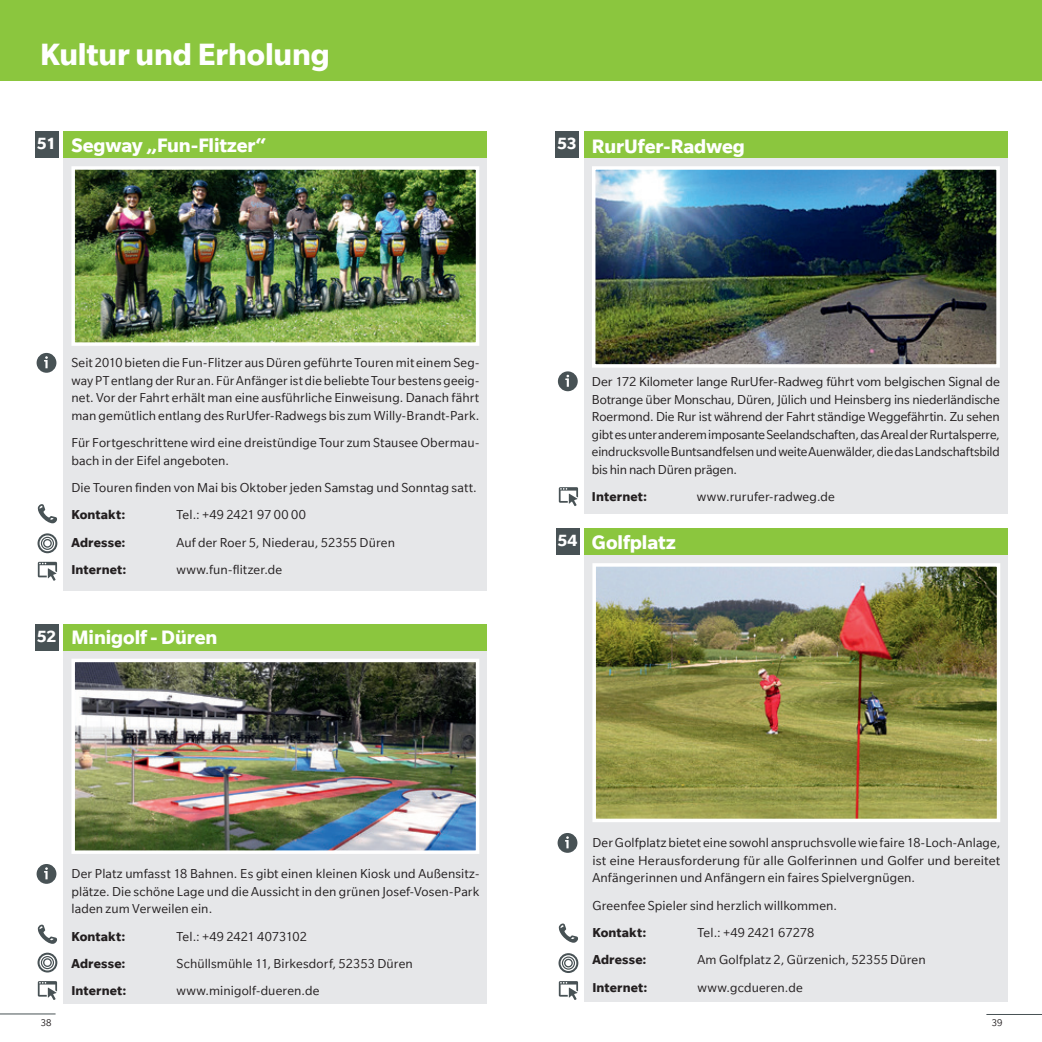
<style>
.page{position:relative;width:1042px;height:1042px;background:#fff}
.page>*{position:absolute;margin:0;border:0;box-sizing:border-box;transform-origin:0 0}
.t1{font:700 33.25px "Slate";letter-spacing:-.005em;color:#fff}
.t2{font:700 21px "Slate";letter-spacing:-.005em;color:#fff}
.t3{font:700 17.5px "Slate";letter-spacing:-.01em;color:#fff}
.t4{font:14px/17.5px "Slate";letter-spacing:.01em;color:#231f20;text-align:justify}
.t5{font:700 14px "Slate";letter-spacing:.01em;color:#231f20}
.t6{font:10.5px "Slate";color:#231f20}
</style>
<div class="page">
<hr style="left:0;top:1013px;width:56px;height:1px;background:#485255">
<hr style="left:986px;top:1014px;width:56px;height:1px;background:#485255">
<div style="left:0;top:0;width:1042px;height:80px;background:#8bc63e"></div>
<div style="left:64px;top:131px;width:423px;height:460px;background:#e6e7e9"></div>
<div style="left:585px;top:528px;width:423px;height:474px;background:#e6e7e9"></div>
<div style="left:64px;top:624px;width:423px;height:379px;background:#e6e7e9"></div>
<div style="left:64px;top:131px;width:423px;height:27px;background:#8bc63e"></div>
<div style="left:585px;top:528px;width:423px;height:27px;background:#8bc63e"></div>
<div style="left:64px;top:624px;width:423px;height:27px;background:#8bc63e"></div>
<div style="left:35px;top:131px;width:23px;height:27px;background:#485255"></div>
<div style="left:556px;top:528px;width:23px;height:27px;background:#485255"></div>
<div style="left:35px;top:624px;width:23px;height:27px;background:#485255"></div>
<div style="left:584px;top:131px;width:423px;height:382px;background:#e6e7e9"></div>
<div style="left:584px;top:131px;width:423px;height:27px;background:#8bc63e"></div>
<div style="left:555px;top:131px;width:24px;height:27px;background:#485255"></div>
<img style="left:597px;top:171px;width:398px;height:192px">
<div style="left:592px;top:166px;width:408px;height:202px;border:4px solid #fff"></div>
<div style="left:558px;top:371px;width:20px;height:20px;background:#485255;border-radius:50%"></div>
<svg style="left:565px;top:375px;width:4px;height:12px"></svg>
<img style="left:76px;top:171px;width:398px;height:170px">
<div style="left:71px;top:166px;width:408px;height:180px;border:4px solid #fff"></div>
<img style="left:597px;top:568px;width:398px;height:249px">
<div style="left:592px;top:563px;width:408px;height:259px;border:4px solid #fff"></div>
<img style="left:76px;top:664px;width:398px;height:185px">
<div style="left:71px;top:659px;width:408px;height:195px;border:4px solid #fff"></div>
<svg style="left:37px;top:504px;width:20px;height:19px"></svg>
<svg style="left:37px;top:924px;width:20px;height:20px"></svg>
<svg style="left:558px;top:923px;width:20px;height:19px"></svg>
<div style="left:37px;top:353px;width:19px;height:20px;background:#485255;border-radius:50%"></div>
<svg style="left:44px;top:356px;width:4px;height:12px"></svg>
<div style="left:557px;top:833px;width:20px;height:20px;background:#485255;border-radius:50%"></div>
<svg style="left:565px;top:836px;width:4px;height:12px"></svg>
<div style="left:37px;top:864px;width:19px;height:20px;background:#485255;border-radius:50%"></div>
<svg style="left:44px;top:867px;width:4px;height:12px"></svg>
<svg style="left:38px;top:562px;width:19px;height:19px"></svg>
<svg style="left:559px;top:981px;width:19px;height:19px"></svg>
<svg style="left:559px;top:487px;width:19px;height:19px"></svg>
<svg style="left:38px;top:981px;width:19px;height:19px"></svg>
<svg style="left:38px;top:533px;width:19px;height:20px"></svg>
<div style="left:40px;top:535px;width:15px;height:16px;border:1px solid #fff;border-radius:50%"></div>
<svg style="left:44px;top:540px;width:6px;height:6px"></svg>
<div style="left:42px;top:538px;width:11px;height:10px;border:1px solid #fff;border-radius:50%"></div>
<svg style="left:558px;top:953px;width:20px;height:20px"></svg>
<div style="left:560px;top:955px;width:16px;height:16px;border:1px solid #fff;border-radius:50%"></div>
<svg style="left:565px;top:960px;width:6px;height:6px"></svg>
<div style="left:563px;top:958px;width:11px;height:10px;border:1px solid #fff;border-radius:50%"></div>
<svg style="left:38px;top:952px;width:19px;height:20px"></svg>
<div style="left:40px;top:954px;width:15px;height:16px;border:1px solid #fff;border-radius:50%"></div>
<svg style="left:44px;top:959px;width:6px;height:6px"></svg>
<div style="left:42px;top:957px;width:11px;height:11px;border:1px solid #fff;border-radius:50%"></div>
<p class="t1" style="left:40px;top:35px;width:291px">Kultur und Erholung</p>
<p class="t3" style="left:37px;top:134px;width:21px">51</p>
<p class="t2" style="left:71px;top:134px;width:197px">Segway „Fun-Flitzer“</p>
<p class="t3" style="left:557px;top:134px;width:21px">53</p>
<p class="t2" style="left:592px;top:135px;width:154px">RurUfer-Radweg</p>
<p class="t4" style="left:71px;top:354px;width:409px">Seit 2010 bieten die Fun-Flitzer aus Düren geführte Touren mit einem Seg&shy;way PT entlang der Rur an. Für Anfänger ist die beliebte Tour bestens geeig&shy;net. Vor der Fahrt erhält man eine ausführliche Einweisung. Danach fährt man gemütlich entlang des RurUfer-Radwegs bis zum Willy-Brandt-Park.</p>
<p class="t4" style="left:71px;top:434px;width:409px">Für Fortgeschrittene wird eine dreistündige Tour zum Stausee Obermau&shy;bach in der Eifel angeboten.</p>
<p class="t4" style="left:71px;top:479px;width:407px">Die Touren finden von Mai bis Oktober jeden Samstag und Sonntag satt.</p>
<p class="t5" style="left:71px;top:507px;width:55px">Kontakt:</p>
<p class="t4" style="left:176px;top:506px;width:131px">Tel.: +49 2421 97 00 00</p>
<p class="t5" style="left:71px;top:534px;width:56px">Adresse:</p>
<p class="t4" style="left:176px;top:533px;width:220px">Auf der Roer 5, Niederau, 52355 Düren</p>
<p class="t5" style="left:71px;top:562px;width:57px">Internet:</p>
<p class="t4" style="left:176px;top:561px;width:107px">www.fun-flitzer.de</p>
<p class="t3" style="left:37px;top:626px;width:21px">52</p>
<p class="t2" style="left:71px;top:626px;width:148px">Minigolf - Düren</p>
<p class="t4" style="left:71px;top:865px;width:409px">Der Platz umfasst 18 Bahnen. Es gibt einen kleinen Kiosk und Außensitz&shy;plätze. Die schöne Lage und die Aussicht in den grünen Josef-Vosen-Park laden zum Verweilen ein.</p>
<p class="t5" style="left:71px;top:928px;width:55px">Kontakt:</p>
<p class="t4" style="left:176px;top:927px;width:132px">Tel.: +49 2421 4073102</p>
<p class="t5" style="left:71px;top:956px;width:56px">Adresse:</p>
<p class="t4" style="left:176px;top:955px;width:238px">Schüllsmühle 11, Birkesdorf, 52353 Düren</p>
<p class="t5" style="left:71px;top:983px;width:57px">Internet:</p>
<p class="t4" style="left:176px;top:982px;width:145px">www.minigolf-dueren.de</p>
<p class="t3" style="left:557px;top:531px;width:22px">54</p>
<p class="t4" style="left:592px;top:373px;width:409px">Der 172 Kilometer lange RurUfer-Radweg führt vom belgischen Signal de Botrange über Monschau, Düren, Jülich und Heinsberg ins niederländische Roermond. Die Rur ist während der Fahrt ständige Weggefährtin. Zu sehen gibt es unter anderem imposante Seelandschaften, das Areal der Rurtalsperre, eindrucksvolle Buntsandfelsen und weite Auenwälder, die das Landschaftsbild bis hin nach Düren prägen.</p>
<p class="t5" style="left:592px;top:489px;width:57px">Internet:</p>
<p class="t4" style="left:697px;top:488px;width:139px">www.rurufer-radweg.de</p>
<p class="t2" style="left:592px;top:530px;width:85px">Golfplatz</p>
<p class="t4" style="left:592px;top:834px;width:409px">Der Golfplatz bietet eine sowohl anspruchsvolle wie faire 18-Loch-Anlage, ist eine Herausforderung für alle Golferinnen und Golfer und bereitet Anfängerinnen und Anfängern ein faires Spielvergnügen.</p>
<p class="t4" style="left:592px;top:896px;width:246px">Greenfee Spieler sind herzlich willkommen.</p>
<p class="t5" style="left:592px;top:925px;width:55px">Kontakt:</p>
<p class="t4" style="left:697px;top:924px;width:118px">Tel.: +49 2421 67278</p>
<p class="t5" style="left:592px;top:952px;width:56px">Adresse:</p>
<p class="t4" style="left:697px;top:951px;width:230px">Am Golfplatz 2, Gürzenich, 52355 Düren</p>
<p class="t5" style="left:592px;top:979px;width:57px">Internet:</p>
<p class="t4" style="left:697px;top:978px;width:107px">www.gcdueren.de</p>
<p class="t6" style="left:41px;top:1017px;width:12px">38</p>
<p class="t6" style="left:992px;top:1017px;width:12px">39</p>
</div>
